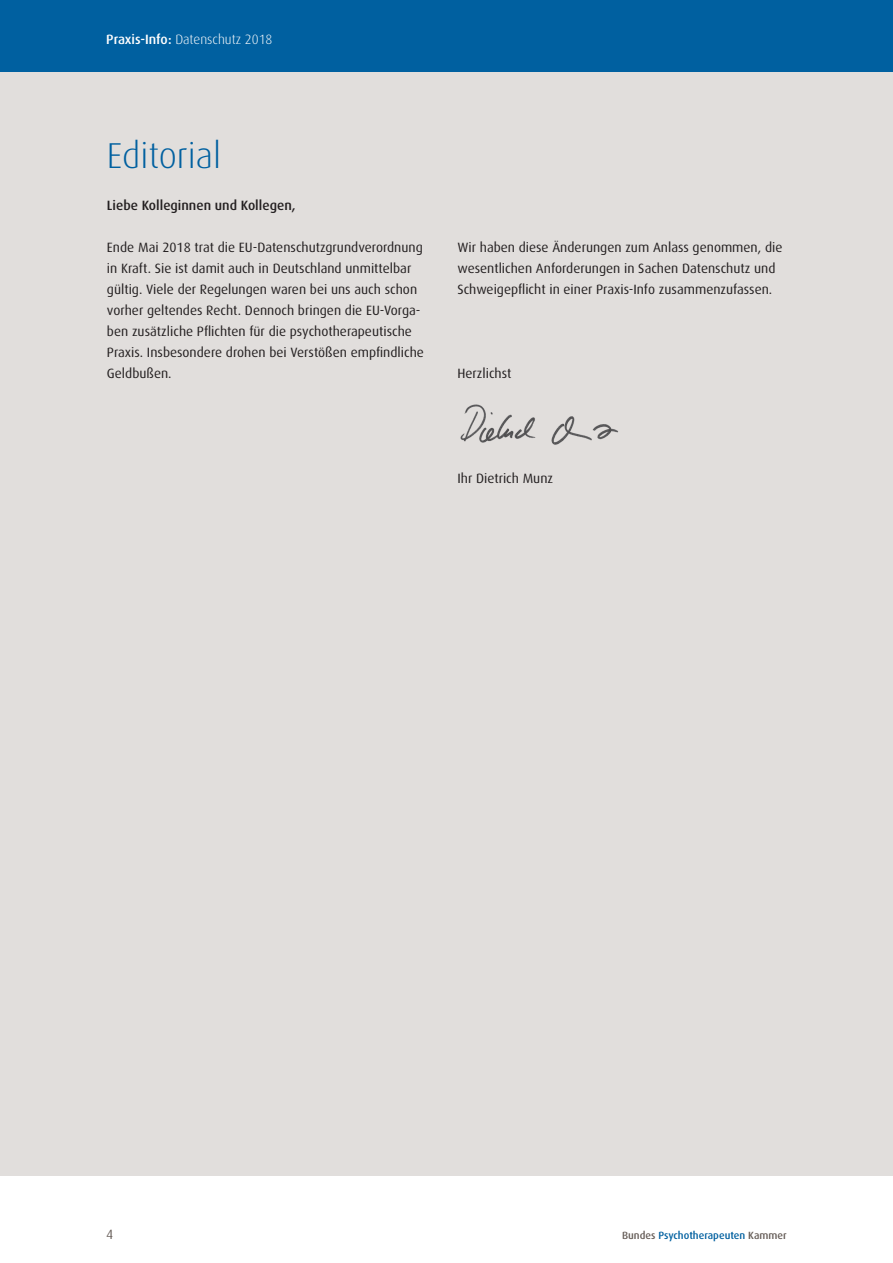
<style>
.page{position:relative;width:893px;height:1263px;background:#fff}
.page>*{position:absolute;margin:0;border:0;box-sizing:border-box;transform-origin:0 0}
.H1_headline{font:300 36px "Dax";color:#0060a0}
.fliesstext{font:13.5px/21px "Dax";color:#231f20}
.fliesstext_spaltens{font:500 13.5px "Dax";color:#231f20}
.t1{font:300 13.5px "Dax";color:#fff}
.pagina{font:13.5px "Dax";color:#655c57}
.t2{font:500 10.5px "Dax";color:#0060a0}
.s1{font-weight:500}
.s2{color:#655c57}
</style>
<div class="page">
<div style="left:0;top:0;width:893px;height:72px;background:#0060a0"></div>
<div style="left:0;top:72px;width:893px;height:1104px;background:#e1dedc"></div>
<img style="left:460px;top:404px;width:159px;height:41px">
<p class="t1" style="left:106px;top:32px;width:168px"><span class="s1">Praxis-Info:</span> Datenschutz 2018</p>
<h1 class="H1_headline" style="left:107px;top:136px;width:116px">Editorial</h1>
<p class="fliesstext_spaltens" style="left:107px;top:198px;width:190px">Liebe Kolleginnen und Kollegen,</p>
<p class="fliesstext" style="left:107px;top:237px;width:318px">Ende Mai 2018 trat die EU-Datenschutzgrundverordnung in Kraft. Sie ist damit auch in Deutschland unmittelbar gültig. Viele der Regelungen waren bei uns auch schon vorher geltendes Recht. Dennoch bringen die EU-Vorga&shy;ben zusätzliche Pflichten für die psychotherapeutische Praxis. Insbesondere drohen bei Verstößen empfindliche Geldbußen.</p>
<p class="fliesstext" style="left:457px;top:237px;width:327px">Wir haben diese Änderungen zum Anlass genommen, die wesentlichen Anforderungen in Sachen Datenschutz und<br>Schweigepflicht in einer Praxis-Info zusammenzufassen.</p>
<p class="fliesstext" style="left:457px;top:363px;width:56px">Herzlichst</p>
<p class="pagina" style="left:106px;top:1227px;width:9px">4</p>
<p class="fliesstext" style="left:457px;top:468px;width:97px">Ihr Dietrich Munz</p>
<p class="t2" style="left:622px;top:1229px;width:166px"><span class="s2">Bundes</span> Psychotherapeuten <span class="s2">Kammer</span></p>
</div>
